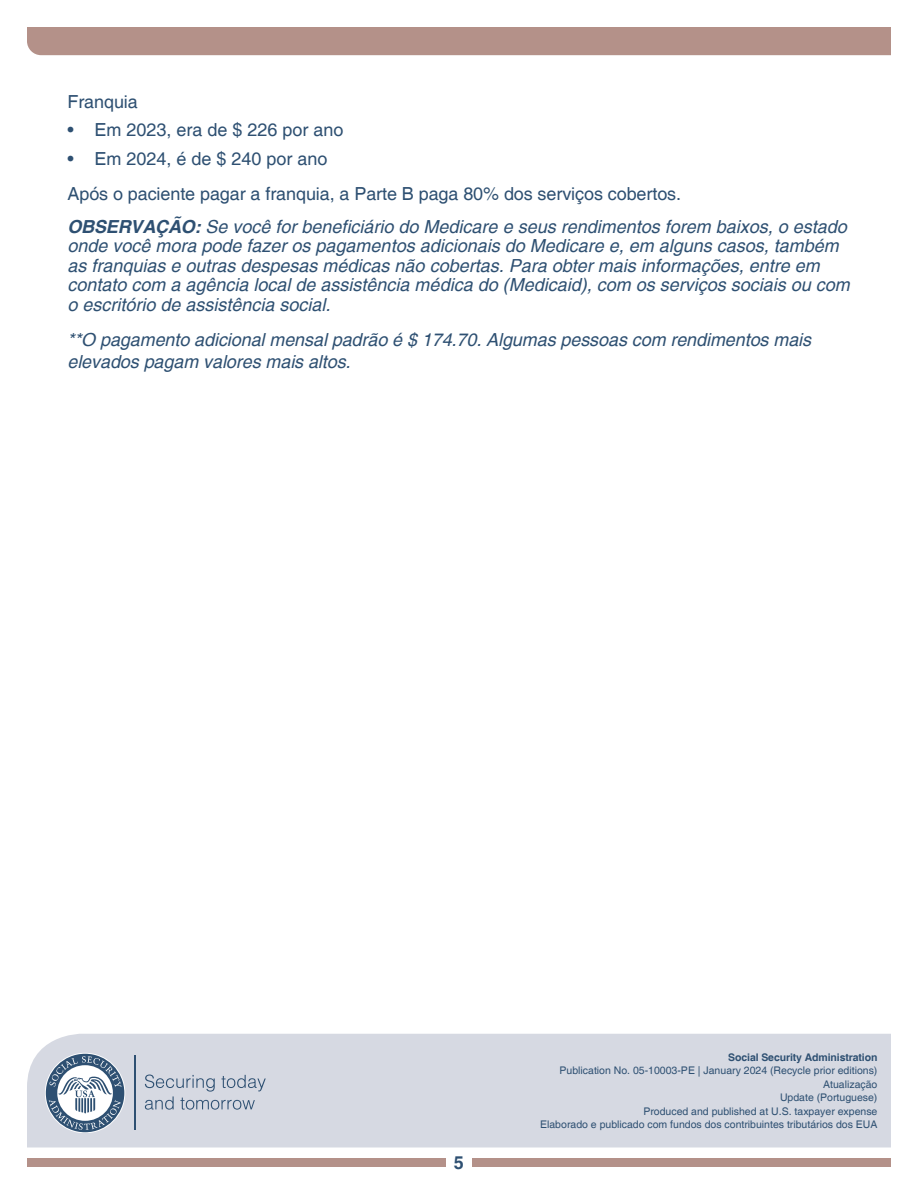
<style>
.page{position:relative;width:918px;height:1188px;background:#fff}
.page>*{position:absolute;margin:0;border:0;box-sizing:border-box;transform-origin:0 0}
.t1{font:italic 18px/19.5px "Helvetica";color:#2e5072}
.t2{font:18px "Helvetica";letter-spacing:-.005em;color:#2e5072}
.t3{font:700 18px "Helvetica";color:#2e5072}
.t4{font:10.5px "Helvetica";color:#2e5072}
.t5{font:700 10.5px "Helvetica";letter-spacing:-.01em;color:#2e5072}
.s1{font-weight:700}
</style>
<div class="page">
<div style="left:27px;top:1159px;width:419px;height:8px;background:#b49189"></div>
<div style="left:472px;top:1159px;width:419px;height:8px;background:#b49189"></div>
<div style="left:27px;top:1034px;width:864px;height:113px;background:#d6d9e2"></div>
<div style="left:27px;top:27px;width:864px;height:28px;background:#b49189"></div>
<svg style="left:145px;top:1075px;width:121px;height:35px;background:#bbc3d0"></svg>
<hr style="left:134px;top:1056px;width:1px;height:74px;background:#2e5072">
<div style="left:46px;top:1054px;width:78px;height:78px;background:#2e5072;border-radius:50%"></div>
<svg style="left:49px;top:1056px;width:72px;height:74px"></svg>
<p class="t2" style="left:68px;top:91px;width:72px">Franquia</p>
<p class="t2" style="left:68px;top:120px;width:278px">• Em 2023, era de $ 226 por ano</p>
<p class="t2" style="left:68px;top:148px;width:262px">• Em 2024, é de $ 240 por ano</p>
<p class="t2" style="left:68px;top:183px;width:615px">Após o paciente pagar a franquia, a Parte B paga 80% dos serviços cobertos.</p>
<p class="t1" style="left:68px;top:217px;width:784px"><span class="s1">OBSERVAÇÃO:</span> Se você for beneficiário do Medicare e seus rendimentos forem baixos, o estado onde você mora pode fazer os pagamentos adicionais do Medicare e, em alguns casos, também as franquias e outras despesas médicas não cobertas. Para obter mais informações, entre em contato com a agência local de assistência médica do (Medicaid), com os serviços sociais ou com o escritório de assistência social.</p>
<p class="t1" style="left:68px;top:329px;width:745px;line-height:21.6px">**O pagamento adicional mensal padrão é $ 174.70. Algumas pessoas com rendimentos mais elevados pagam valores mais altos.</p>
<p class="t3" style="left:454px;top:1152px;width:12px">5</p>
<p class="t5" style="left:728px;top:1051px;width:151px">Social Security Administration</p>
<p class="t4" style="left:560px;top:1064px;width:319px">Publication No. 05-10003-PE | January 2024 (Recycle prior editions)</p>
<p class="t4" style="left:823px;top:1078px;width:56px">Atualização</p>
<p class="t4" style="left:780px;top:1091px;width:99px">Update (Portuguese)</p>
<p class="t4" style="left:643px;top:1105px;width:236px">Produced and published at U.S. taxpayer expense</p>
<p class="t4" style="left:540px;top:1118px;width:339px">Elaborado e publicado com fundos dos contribuintes tributários dos EUA</p>
</div>
